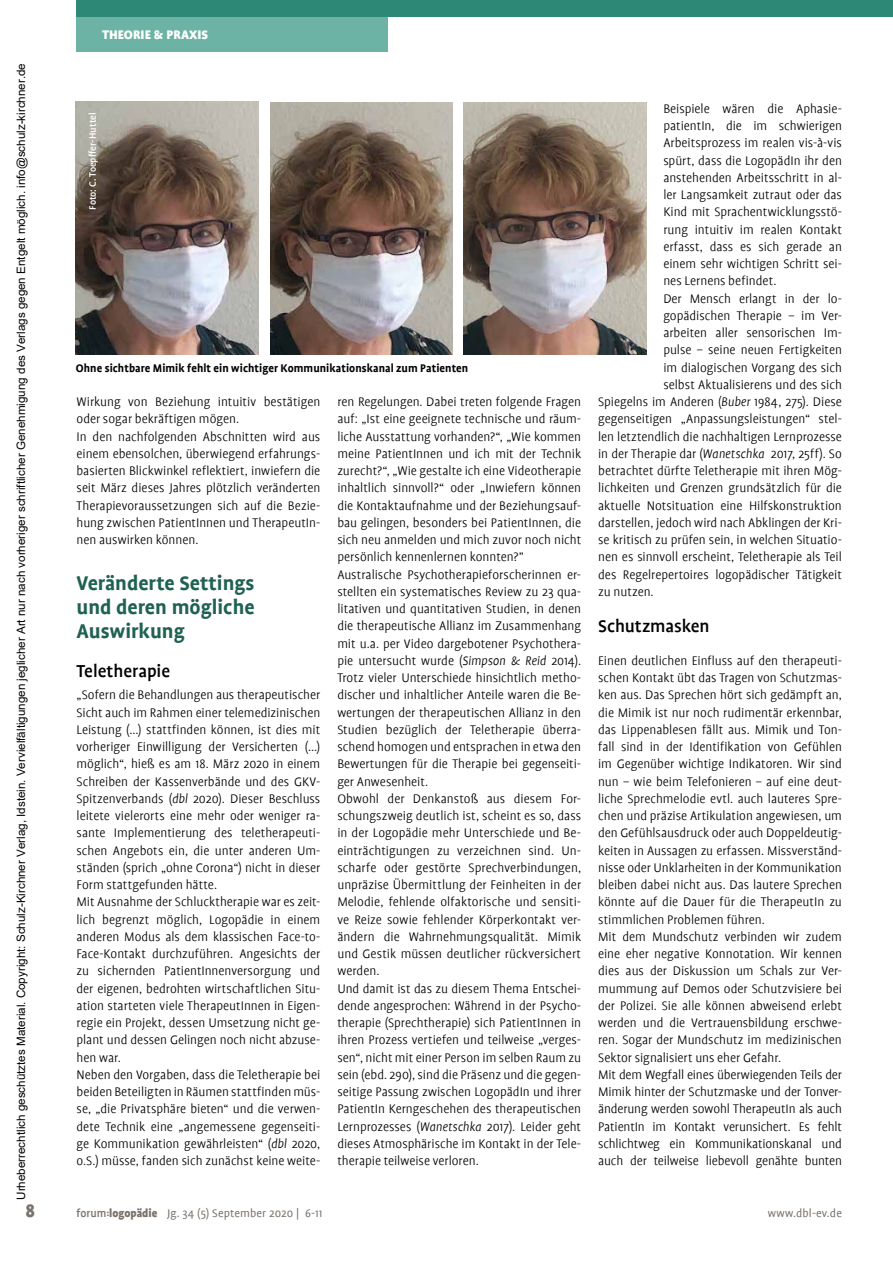
<style>
.page{position:relative;width:893px;height:1263px;background:#fff}
.page>*{position:absolute;margin:0;border:0;box-sizing:border-box;transform-origin:0 0}
.t1{font:700 22.5px/24px "Profile";color:#1f6153;text-align:justify}
.t2{font:900 21px "Profile";color:#7b736c}
.t3{font:500 19.5px "Profile";letter-spacing:-.005em;color:#000}
.t4{font:300 14.1px/17.2px "Profile";color:#000}
.t5{font:900 14.1px "Profile";color:#fff}
.t6{font:700 12.6px "Profile";letter-spacing:.005em;color:#000}
.t7{font:12.6px "Profile";letter-spacing:.01em;color:#7b736c}
.t8{font:11.55px "Arial";color:#000}
.t9{font:500 10.5px "Profile";color:#fff}
.s1{font-style:italic}
.s2{font-weight:500}
.s3{font-weight:900;font-size:9px}
.s4{font-weight:900}
</style>
<div class="page">
<div style="left:77px;top:0;width:311px;height:51px;background:#6db3a5"></div>
<div style="left:77px;top:0;width:816px;height:17px;background:#2d8976"></div>
<img style="left:270px;top:102px;width:183px;height:252px">
<img style="left:76px;top:102px;width:183px;height:252px">
<img style="left:463px;top:102px;width:183px;height:252px">
<p class="t8" style="left:13px;top:1200px;width:1138px;rotate:-90deg">Urheberrechtlich geschütztes Material. Copyright: Schulz-Kirchner Verlag, Idstein. Vervielfältigungen jeglicher Art nur nach vorheriger schriftlicher Genehmigung des Verlags gegen Entgelt möglich. info@schulz-kirchner.de</p>
<p class="t5" style="left:102px;top:27px;width:108px">THEORIE &amp; PRAXIS</p>
<p class="t9" style="left:87px;top:210px;width:99px;rotate:-90deg">Foto: C. Toepffer-Huttel</p>
<p class="t6" style="left:76px;top:361px;width:394px">Ohne sichtbare Mimik fehlt ein wichtiger Kommunikationskanal zum Patienten</p>
<p class="t4" style="left:77px;top:393px;width:245px">Wirkung von Beziehung intuitiv bestätigen oder sogar bekräftigen mögen.<br>In den nachfolgenden Abschnitten wird aus einem ebensolchen, überwiegend erfahrungs&shy;basierten Blickwinkel reflektiert, inwiefern die seit März dieses Jahres plötzlich veränderten Therapievoraussetzungen sich auf die Bezie&shy;hung zwischen PatientInnen und TherapeutIn&shy;nen auswirken können.</p>
<h1 class="t1" style="left:77px;top:570px;width:180px">Veränderte Settings und deren mögliche Auswirkung</h1>
<h3 class="t3" style="left:77px;top:661px;width:95px">Teletherapie</h3>
<p class="t4" style="left:77px;top:686px;width:245px">„Sofern die Behandlungen aus therapeutischer Sicht auch im Rahmen einer telemedizinischen Leistung (...) stattfinden können, ist dies mit vorheriger Einwilligung der Versicherten (...) möglich“, hieß es am 18. März 2020 in einem Schreiben der Kassenverbände und des GKV-Spitzenverbands (<span class="s1">dbl</span> 2020). Dieser Beschluss leitete vielerorts eine mehr oder weniger ra&shy;sante Implementierung des teletherapeuti&shy;schen Angebots ein, die unter anderen Um&shy;ständen (sprich „ohne Corona“) nicht in dieser Form stattgefunden hätte.<br>Mit Ausnahme der Schlucktherapie war es zeit&shy;lich begrenzt möglich, Logopädie in einem anderen Modus als dem klassischen Face-to-Face-Kontakt durchzuführen. Angesichts der zu sichernden PatientInnenversorgung und der eigenen, bedrohten wirtschaftlichen Situ&shy;ation starteten viele TherapeutInnen in Eigen&shy;regie ein Projekt, dessen Umsetzung nicht ge&shy;plant und dessen Gelingen noch nicht abzuse&shy;hen war.<br>Neben den Vorgaben, dass die Teletherapie bei beiden Beteiligten in Räumen stattfinden müs&shy;se, „die Privatsphäre bieten“ und die verwen&shy;dete Technik eine „angemessene gegenseiti&shy;ge Kommunikation gewährleisten“ (<span class="s1">dbl</span> 2020, o.S.) müsse, fanden sich zunächst keine weite-</p>
<p class="t4" style="left:337px;top:393px;width:245px">ren Regelungen. Dabei treten folgende Fragen auf: „Ist eine geeignete technische und räum&shy;liche Ausstattung vorhanden?“, „Wie kommen meine PatientInnen und ich mit der Technik zurecht?“, „Wie gestalte ich eine Videotherapie inhaltlich sinnvoll?“ oder „Inwiefern können die Kontaktaufnahme und der Beziehungsauf&shy;bau gelingen, besonders bei PatientInnen, die sich neu anmelden und mich zuvor noch nicht persönlich kennenlernen konnten?” Australische Psychotherapieforscherinnen er&shy;stellten ein systematisches Review zu 23 qua&shy;litativen und quantitativen Studien, in denen die therapeutische Allianz im Zusammenhang mit u.a. per Video dargebotener Psychothera&shy;pie untersucht wurde (<span class="s1">Simpson &amp; Reid</span> 2014).<br>Trotz vieler Unterschiede hinsichtlich metho&shy;discher und inhaltlicher Anteile waren die Be&shy;wertungen der therapeutischen Allianz in den Studien bezüglich der Teletherapie überra&shy;schend homogen und entsprachen in etwa den Bewertungen für die Therapie bei gegenseiti&shy;ger Anwesenheit.<br>Obwohl der Denkanstoß aus diesem For&shy;schungszweig deutlich ist, scheint es so, dass in der Logopädie mehr Unterschiede und Be&shy;einträchtigungen zu verzeichnen sind. Un&shy;scharfe oder gestörte Sprechverbindungen, unpräzise Übermittlung der Feinheiten in der Melodie, fehlende olfaktorische und sensiti&shy;ve Reize sowie fehlender Körperkontakt ver&shy;ändern die Wahrnehmungsqualität. Mimik und Gestik müssen deutlicher rückversichert werden.<br>Und damit ist das zu diesem Thema Entschei&shy;dende angesprochen: Während in der Psycho&shy;therapie (Sprechtherapie) sich PatientInnen in ihren Prozess vertiefen und teilweise „verges&shy;sen“, nicht mit einer Person im selben Raum zu sein (ebd. 290), sind die Präsenz und die gegen&shy;seitige Passung zwischen LogopädIn und ihrer PatientIn Kerngeschehen des therapeutischen Lernprozesses (<span class="s1">Wanetschka</span> 2017). Leider geht dieses Atmosphärische im Kontakt in der Tele&shy;therapie teilweise verloren.</p>
<p class="t4" style="left:663px;top:100px;width:180px">Beispiele wären die Aphasie-</p>
<p class="t4" style="left:663px;top:117px;width:180px">patientIn, die im schwierigen</p>
<p class="t4" style="left:663px;top:134px;width:180px">Arbeitsprozess im realen vis-à-vis</p>
<p class="t4" style="left:663px;top:152px;width:180px">spürt, dass die LogopädIn ihr den</p>
<p class="t4" style="left:663px;top:169px;width:180px">anstehenden Arbeitsschritt in al-</p>
<p class="t4" style="left:663px;top:186px;width:180px">ler Langsamkeit zutraut oder das</p>
<p class="t4" style="left:663px;top:203px;width:180px">Kind mit Sprachentwicklungsstö-</p>
<p class="t4" style="left:663px;top:221px;width:180px">rung intuitiv im realen Kontakt</p>
<p class="t4" style="left:663px;top:238px;width:180px">erfasst, dass es sich gerade an</p>
<p class="t4" style="left:663px;top:255px;width:180px">einem sehr wichtigen Schritt sei-</p>
<p class="t4" style="left:663px;top:272px;width:115px">nes Lernens befindet.</p>
<p class="t4" style="left:663px;top:290px;width:180px">Der Mensch erlangt in der lo-</p>
<p class="t4" style="left:663px;top:307px;width:180px">gopädischen Therapie – im Ver-</p>
<p class="t4" style="left:663px;top:324px;width:180px">arbeiten aller sensorischen Im-</p>
<p class="t4" style="left:663px;top:341px;width:180px">pulse – seine neuen Fertigkeiten</p>
<p class="t4" style="left:663px;top:359px;width:180px">im dialogischen Vorgang des sich</p>
<p class="t4" style="left:663px;top:376px;width:180px">selbst Aktualisierens und des sich</p>
<p class="t4" style="left:598px;top:393px;width:245px">Spiegelns im Anderen (<span class="s1">Buber</span> 1984, 275). Diese</p>
<p class="t4" style="left:598px;top:410px;width:245px">gegenseitigen „Anpassungsleistungen“ stel-</p>
<p class="t4" style="left:598px;top:428px;width:245px">len letztendlich die nachhaltigen Lernprozesse</p>
<p class="t4" style="left:598px;top:445px;width:245px">in der Therapie dar (<span class="s1">Wanetschka</span> 2017, 25ff). So</p>
<p class="t4" style="left:598px;top:462px;width:245px">betrachtet dürfte Teletherapie mit ihren Mög-</p>
<p class="t4" style="left:598px;top:479px;width:245px">lichkeiten und Grenzen grundsätzlich für die</p>
<p class="t4" style="left:598px;top:497px;width:245px">aktuelle Notsituation eine Hilfskonstruktion</p>
<p class="t4" style="left:598px;top:514px;width:245px">darstellen, jedoch wird nach Abklingen der Kri-</p>
<p class="t4" style="left:598px;top:531px;width:245px">se kritisch zu prüfen sein, in welchen Situatio-</p>
<p class="t4" style="left:598px;top:548px;width:245px">nen es sinnvoll erscheint, Teletherapie als Teil</p>
<p class="t4" style="left:598px;top:566px;width:245px">des Regelrepertoires logopädischer Tätigkeit</p>
<p class="t4" style="left:598px;top:583px;width:57px">zu nutzen.</p>
<h3 class="t3" style="left:598px;top:615px;width:113px">Schutzmasken</h3>
<p class="t4" style="left:598px;top:652px;width:245px">Einen deutlichen Einfluss auf den therapeuti&shy;schen Kontakt übt das Tragen von Schutzmas&shy;ken aus. Das Sprechen hört sich gedämpft an, die Mimik ist nur noch rudimentär erkennbar, das Lippenablesen fällt aus. Mimik und Ton&shy;fall sind in der Identifikation von Gefühlen im Gegenüber wichtige Indikatoren. Wir sind nun – wie beim Telefonieren – auf eine deut&shy;liche Sprechmelodie evtl. auch lauteres Spre&shy;chen und präzise Artikulation angewiesen, um den Gefühlsausdruck oder auch Doppeldeutig&shy;keiten in Aussagen zu erfassen. Missverständ&shy;nisse oder Unklarheiten in der Kommunikation bleiben dabei nicht aus. Das lautere Sprechen könnte auf die Dauer für die TherapeutIn zu stimmlichen Problemen führen.<br>Mit dem Mundschutz verbinden wir zudem eine eher negative Konnotation. Wir kennen dies aus der Diskussion um Schals zur Ver&shy;mummung auf Demos oder Schutzvisiere bei der Polizei. Sie alle können abweisend erlebt werden und die Vertrauensbildung erschwe&shy;ren. Sogar der Mundschutz im medizinischen Sektor signalisiert uns eher Gefahr.<br>Mit dem Wegfall eines überwiegenden Teils der Mimik hinter der Schutzmaske und der Tonver&shy;änderung werden sowohl TherapeutIn als auch PatientIn im Kontakt verunsichert. Es fehlt schlichtweg ein Kommunikationskanal und auch der teilweise liebevoll genähte bunten</p>
<h2 class="t2" style="left:26px;top:1199px;width:11px">8</h2>
<p class="t7" style="left:77px;top:1206px;width:247px"><span class="s2">forum</span><span class="s3">:</span><span class="s4">logopädie</span> Jg. 34 (5) September 2020 | 6-11</p>
<p class="t7" style="left:768px;top:1206px;width:76px">www.dbl-ev.de</p>
</div>
